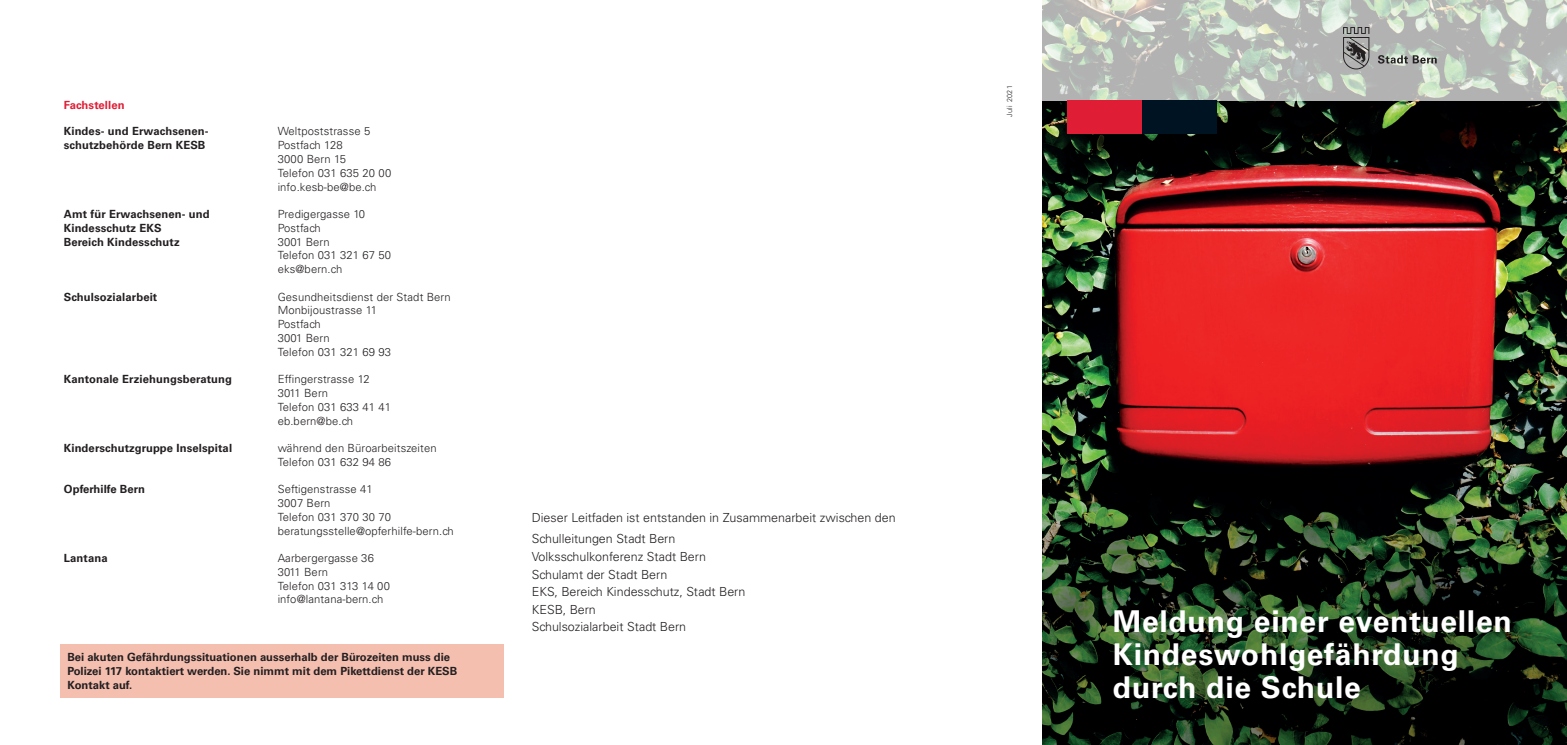
<style>
.page{position:relative;width:1567px;height:745px;background:#fff}
.page>*{position:absolute;margin:0;border:0;box-sizing:border-box;transform-origin:0 0}
.t1{font:700 30px/33px "Univers LT Std";letter-spacing:.025em;color:#fff}
.t2{font:300 12.5px/17.5px "Univers LT Std";color:#231f20}
.t3{font:300 11.25px/13.8px "Univers LT Std";letter-spacing:.01em;color:#231f20}
.t4{font:700 11.25px/13.8px "Univers LT Std";letter-spacing:.01em;color:#231f20}
.t5{font:700 11.25px "Univers LT Std";letter-spacing:.01em;color:#df1e36}
.t6{font:300 7.25px "Univers LT Std";letter-spacing:.05em;color:#231f20}
</style>
<div class="page">
<img style="left:1042px;top:101px;width:524px;height:643px">
<svg style="left:1042px;top:0;width:524px;height:101px;background:#bec3bc"></svg>
<div style="left:1067px;top:101px;width:74px;height:33px;background:#df1e36"></div>
<div style="left:1141px;top:101px;width:75px;height:33px;background:#001322"></div>
<svg style="left:1342px;top:27px;width:27px;height:42px"></svg>
<svg style="left:1377px;top:55px;width:59px;height:9px"></svg>
<div style="left:60px;top:644px;width:444px;height:53px;background:#f5bfb0"></div>
<p class="t5" style="left:64px;top:98px;width:62px">Fachstellen</p>
<p class="t4" style="left:64px;top:125px;width:146px">Kindes- und Erwachsenen-</p>
<p class="t3" style="left:278px;top:124px;width:94px">Weltpoststrasse 5</p>
<p class="t4" style="left:64px;top:138px;width:143px">schutzbehörde Bern KESB</p>
<p class="t3" style="left:278px;top:138px;width:115px">Postfach 128<br>3000 Bern 15<br>Telefon 031 635 20 00 info.kesb-be@be.ch</p>
<p class="t4" style="left:64px;top:207px;width:147px">Amt für Erwachsenen- und</p>
<p class="t3" style="left:278px;top:207px;width:89px">Predigergasse 10</p>
<p class="t4" style="left:64px;top:221px;width:99px">Kindesschutz EKS</p>
<p class="t3" style="left:278px;top:221px;width:45px">Postfach</p>
<p class="t4" style="left:64px;top:235px;width:117px">Bereich Kindesschutz</p>
<p class="t3" style="left:278px;top:234px;width:115px">3001 Bern<br>Telefon 031 321 67 50 eks@bern.ch</p>
<p class="t4" style="left:64px;top:290px;width:95px">Schulsozialarbeit</p>
<p class="t3" style="left:278px;top:289px;width:174px">Gesundheitsdienst der Stadt Bern<br>Monbijoustrasse 11<br>Postfach<br>3001 Bern<br>Telefon 031 321 69 93</p>
<p class="t4" style="left:64px;top:372px;width:170px">Kantonale Erziehungsberatung</p>
<p class="t3" style="left:278px;top:372px;width:115px">Effingerstrasse 12<br>3011 Bern<br>Telefon 031 633 41 41 eb.bern@be.ch</p>
<p class="t4" style="left:64px;top:441px;width:170px">Kinderschutzgruppe Inselspital</p>
<p class="t3" style="left:278px;top:441px;width:160px">während den Büroarbeitszeiten<br>Telefon 031 632 94 86</p>
<p class="t4" style="left:64px;top:482px;width:83px">Opferhilfe Bern</p>
<p class="t3" style="left:278px;top:482px;width:178px">Seftigenstrasse 41<br>3007 Bern<br>Telefon 031 370 30 70 beratungsstelle@opferhilfe-bern.ch</p>
<p class="t4" style="left:64px;top:551px;width:45px">Lantana</p>
<p class="t3" style="left:278px;top:551px;width:114px">Aarbergergasse 36<br>3011 Bern<br>Telefon 031 313 14 00 info@lantana-bern.ch</p>
<p class="t4" style="left:67px;top:650px;width:391px">Bei akuten Gefährdungssituationen ausserhalb der Bürozeiten muss die<br>Polizei 117 kontaktiert werden. Sie nimmt mit dem Pikettdienst der KESB<br>Kontakt auf.</p>
<p class="t2" style="left:531px;top:507px;width:365px;line-height:21px">Dieser Leitfaden ist entstanden in Zusammenarbeit zwischen den<br>Schulleitungen Stadt Bern</p>
<p class="t2" style="left:531px;top:547px;width:215px">Volksschulkonferenz Stadt Bern<br>Schulamt der Stadt Bern<br>EKS, Bereich Kindesschutz, Stadt Bern<br>KESB, Bern<br>Schulsozialarbeit Stadt Bern</p>
<p class="t6" style="left:1005px;top:117px;width:33px;rotate:-90deg">Juli 2021</p>
<h1 class="t1" style="left:1112px;top:604px;width:400px">Meldung einer eventuellen<br>Kindeswohlgefährdung durch die Schule</h1>
</div>
